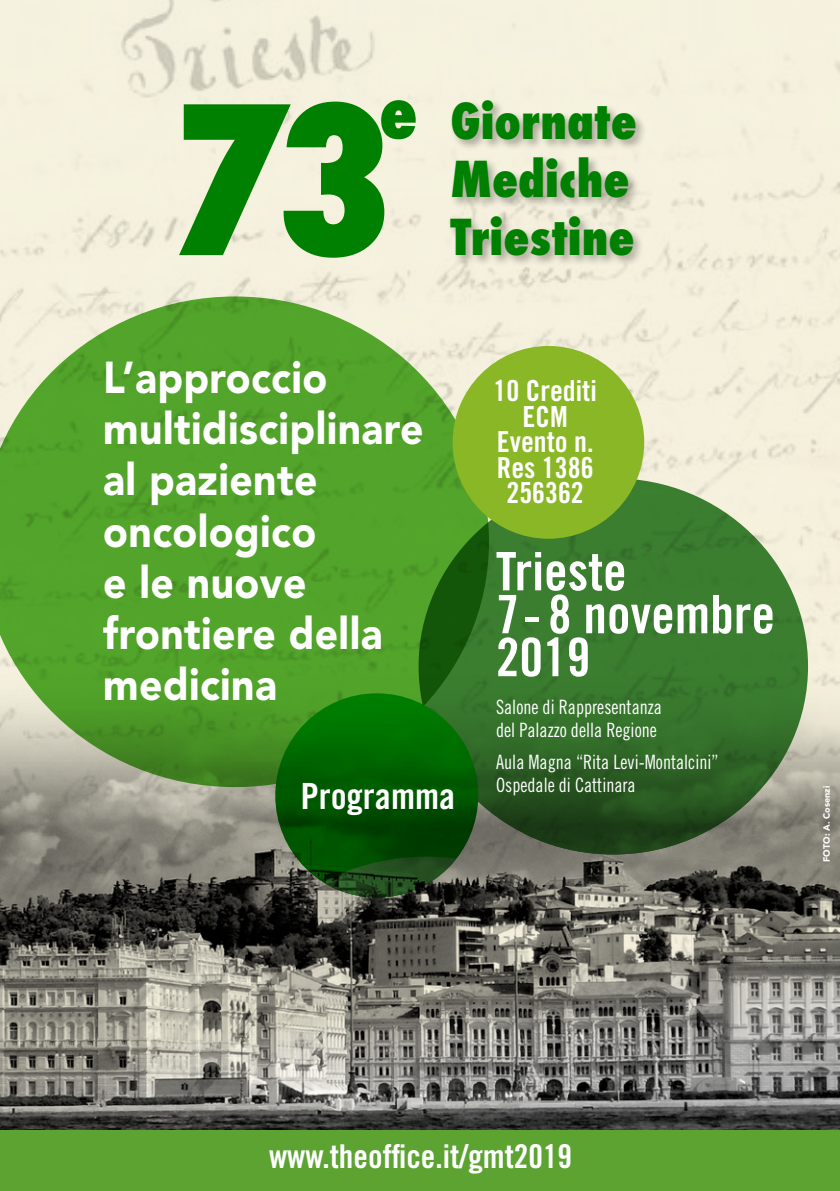
<style>
.page{position:relative;width:840px;height:1191px;background:#fff}
.page>*{position:absolute;margin:0;border:0;box-sizing:border-box;transform-origin:0 0}
.t1{font:800 condensed 199.8px "Futura";color:#008000}
.t2{font:53px/43px "Trade Gothic LT Std Bd Cn 20";color:#fff}
.t3{font:800 condensed 48px/57.6px "Futura";color:#008000}
.t4{font:900 44.4px/51.2px "Avenir LT Std";letter-spacing:.01em;color:#fff;scale:.92 1}
.t5{font:36px "Trade Gothic LT Std Bd Cn 20";color:#fff}
.t6{font:32.8px "Trade Gothic LT Std Bd Cn 20";color:#fff}
.t7{font:29px/25.6px "Trade Gothic LT Std Bd Cn 20";color:#fff;text-align:center}
.t8{font:19.8px/22.8px "Trade Gothic LT Std Cn 18";color:#fff;scale:.92 1}
.t9{font:900 9px "Avenir LT Std";color:#fff}
.s1{font-size:71.2px}
</style>
<div class="page">
<img style="left:0;top:0;width:839px;height:665px">
<svg style="left:0;top:296px;width:488px;height:369px;background:#65ac3f"></svg>
<svg style="left:418px;top:478px;width:389px;height:376px;background:#36782b"></svg>
<div style="left:452px;top:346px;width:192px;height:193px;background:#8ab725;border-radius:50%"></div>
<img style="left:0;top:665px;width:839px;height:465px">
<div style="left:447px;top:98px;width:201px;height:169px;background:#000;opacity:.3"></div>
<div style="left:0;top:1130px;width:839px;height:61px;background:#5ca332"></div>
<h3 class="t3" style="left:450px;top:93px;width:188px;text-indent:-71px"><span class="s1">e</span> Giornate<br>Mediche<br>Triestine</h3>
<h1 class="t1" style="left:170px;top:45px;width:226px">73</h1>
<h3 class="t4" style="left:103px;top:351px;width:349px">L’approccio multidisciplinare al paziente oncologico<br>e le nuove frontiere della medicina</h3>
<h3 class="t5" style="left:300px;top:774px;width:156px">Programma</h3>
<h3 class="t7" style="left:493px;top:378px;width:105px">10 Crediti<br>ECM<br>Evento n.<br>Res 1386<br>256362</h3>
<h2 class="t2" style="left:495px;top:549px;width:280px">Trieste<br>7 - 8 novembre<br>2019</h2>
<p class="t8" style="left:496px;top:695px;width:182px">Salone di Rappresentanza del Palazzo della Regione</p>
<p class="t8" style="left:496px;top:750px;width:243px">Aula Magna “Rita Levi-Montalcini”<br>Ospedale di Cattinara</p>
<p class="t9" style="left:820px;top:862px;width:78px;rotate:-90deg">FOTO: A. Cosenzi</p>
<h3 class="t6" style="left:269px;top:1136px;width:304px">www.theoffice.it/gmt2019</h3>
</div>
